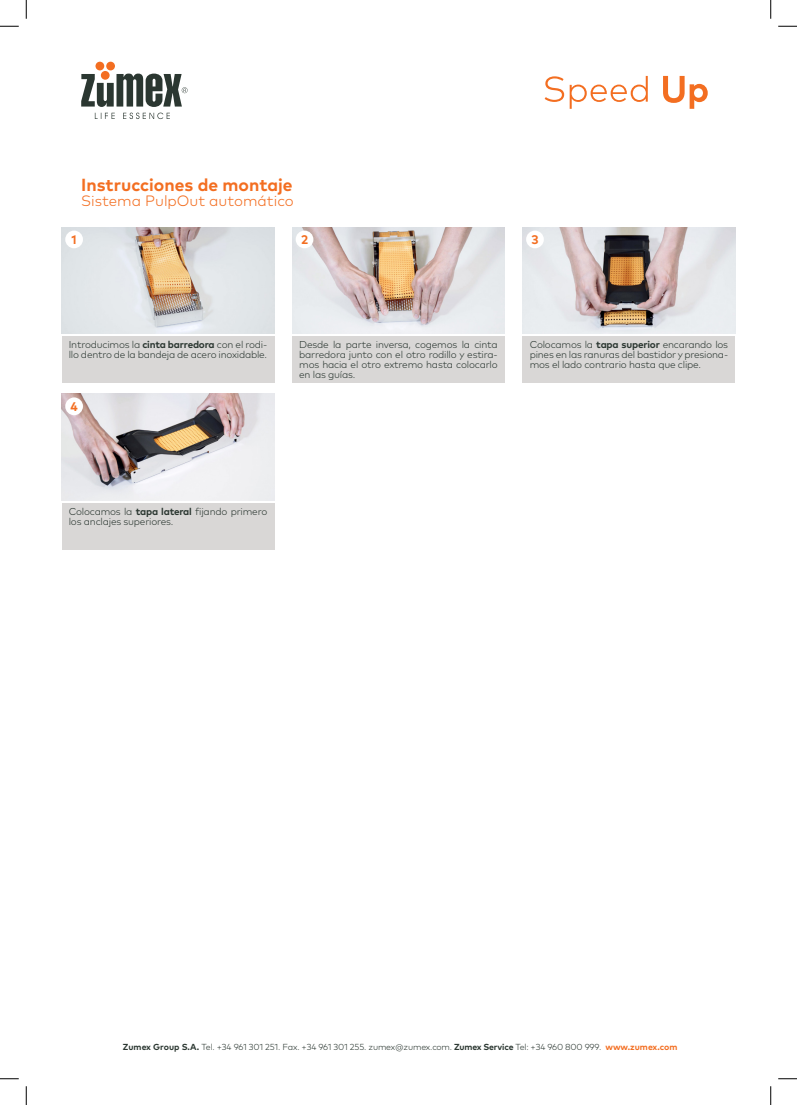
<style>
.page{position:relative;width:797px;height:1105px;background:#fff}
.page>*{position:absolute;margin:0;border:0;box-sizing:border-box;transform-origin:0 0}
.t1{font:700 17.5px "Mark Pro";color:#f36e21}
.t2{font:300 15px "Mark Pro";color:#f36e21}
.t3{font:700 12.5px "Mark Pro";color:#f36e21}
.t4{font:300 10px/10px "Mark Pro";letter-spacing:-.02em;color:#2b3731;text-align:justify}
.t5{font:300 8.75px "Mark Pro";letter-spacing:-.02em;color:#2b3731}
.s1{font-weight:700}
.s2{font-weight:700;color:#f36e21}
</style>
<div class="page">
<div style="left:522px;top:337px;width:213px;height:46px;background:#d9d7d6"></div>
<div style="left:292px;top:337px;width:213px;height:46px;background:#d9d7d6"></div>
<div style="left:62px;top:337px;width:212px;height:46px;background:#d9d7d6"></div>
<div style="left:62px;top:504px;width:212px;height:46px;background:#d9d7d6"></div>
<svg style="left:81px;top:62px;width:106px;height:57px"></svg>
<svg style="left:544px;top:76px;width:103px;height:33px"></svg>
<svg style="left:663px;top:76px;width:44px;height:33px"></svg>
<img style="left:292px;top:227px;width:213px;height:106px">
<img style="left:62px;top:227px;width:212px;height:106px">
<img style="left:62px;top:394px;width:212px;height:106px">
<img style="left:522px;top:227px;width:213px;height:106px">
<div style="left:296px;top:231px;width:17px;height:17px;background:#fff;border-radius:50%"></div>
<div style="left:65px;top:231px;width:18px;height:17px;background:#fff;border-radius:50%"></div>
<div style="left:526px;top:231px;width:18px;height:17px;background:#fff;border-radius:50%"></div>
<div style="left:65px;top:397px;width:18px;height:18px;background:#fff;border-radius:50%"></div>
<svg style="left:0;top:25px;width:19px;height:2px"></svg>
<svg style="left:778px;top:25px;width:19px;height:2px"></svg>
<svg style="left:0;top:1078px;width:19px;height:1px"></svg>
<svg style="left:778px;top:1078px;width:19px;height:1px"></svg>
<svg style="left:25px;top:0;width:2px;height:19px"></svg>
<svg style="left:25px;top:1086px;width:2px;height:19px"></svg>
<svg style="left:770px;top:0;width:1px;height:19px"></svg>
<svg style="left:770px;top:1086px;width:1px;height:19px"></svg>
<p class="t1" style="left:81px;top:171px;width:213px">Instrucciones de montaje</p>
<p class="t2" style="left:81px;top:190px;width:214px">Sistema PulpOut automático</p>
<p class="t3" style="left:72px;top:230px;width:7px">1</p>
<p class="t3" style="left:301px;top:230px;width:9px">2</p>
<p class="t3" style="left:531px;top:230px;width:9px">3</p>
<p class="t4" style="left:69px;top:338px;width:200px">Introducimos la <span class="s1">cinta barredora</span> con el rodi&shy;llo dentro de la bandeja de acero inoxidable.</p>
<p class="t3" style="left:70px;top:397px;width:9px">4</p>
<p class="t4" style="left:299px;top:338px;width:200px">Desde la parte inversa, cogemos la cinta barredora junto con el otro rodillo y estira&shy;mos hacia el otro extremo hasta colocarlo en las guías.</p>
<p class="t4" style="left:529px;top:338px;width:200px">Colocamos la <span class="s1">tapa superior</span> encarando los pines en las ranuras del bastidor y presiona&shy;mos el lado contrario hasta que clipe.</p>
<p class="t4" style="left:69px;top:505px;width:200px">Colocamos la <span class="s1">tapa lateral</span> fijando primero los anclajes superiores.</p>
<p class="t5" style="left:123px;top:1040px;width:556px"><span class="s1">Zumex Group S.A.</span> Tel. +34 961 301 251. Fax. +34 961 301 255. zumex@zumex.com. <span class="s1">Zumex Service</span> Tel: +34 960 800 999. <span class="s2">www.zumex.com</span></p>
</div>
